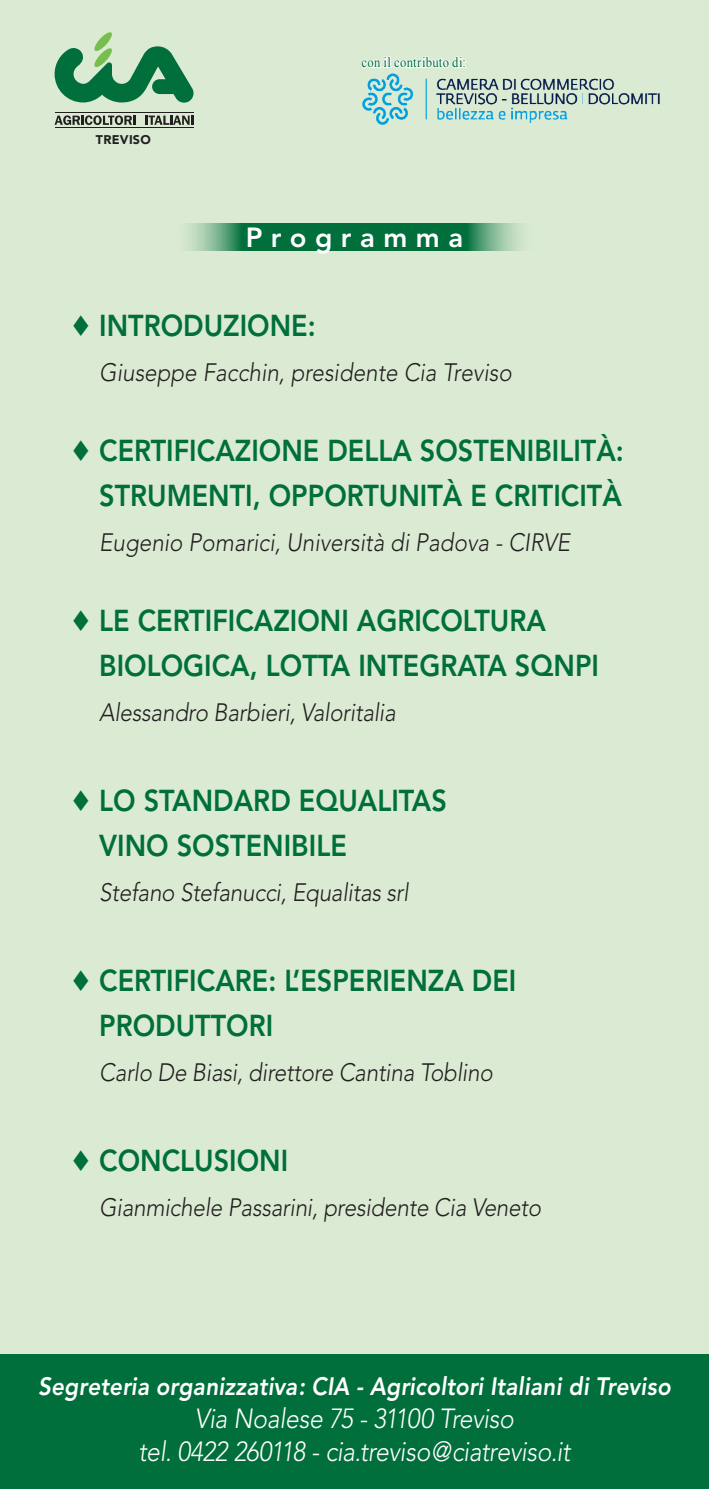
<style>
.page{position:relative;width:709px;height:1489px;background:#fff}
.page>*{position:absolute;margin:0;border:0;box-sizing:border-box;transform-origin:0 0}
.t1{font:800 30px/45px "Avenir";color:#006f3c;scale:.9 1}
.t2{font:italic 300 27.5px/33px "Avenir";letter-spacing:-.02em;color:#fff;text-align:center;scale:.9 1}
.t3{font:800 27.5px "Avenir";letter-spacing:.305em;color:#fff}
.t4{font:italic 300 25px "Avenir";letter-spacing:-.01em;color:#231f20;scale:.9 1}
.t5{font:italic 800 25px "Avenir";letter-spacing:.005em;color:#fff;scale:.9 1}
.t6{font:14px "Times New Roman";letter-spacing:.025em;color:#006f3c;scale:.9 1}
.t7{font:900 12.5px "Avenir";letter-spacing:.02em;color:#231f20}
</style>
<div class="page">
<div style="left:0;top:0;width:709px;height:1488px;background:#dbebd3"></div>
<svg style="left:186px;top:223px;width:337px;height:27px;background:#2a8659"></svg>
<div style="left:0;top:1354px;width:709px;height:134px;background:#006f3c"></div>
<img style="left:362px;top:73px;width:297px;height:51px">
<svg style="left:55px;top:32px;width:139px;height:71px"></svg>
<svg style="left:55px;top:115px;width:80px;height:10px"></svg>
<svg style="left:145px;top:116px;width:48px;height:9px"></svg>
<hr style="left:55px;top:112px;width:138px;height:1px;background:#231f20">
<hr style="left:55px;top:128px;width:138px;height:1px;background:#231f20">
<svg style="left:361px;top:56px;width:105px;height:12px"></svg>
<p class="t7" style="left:96px;top:132px;width:56px">TREVISO</p>
<p class="t6" style="left:361px;top:53px;width:118px">con il contributo di:</p>
<p class="t3" style="left:246px;top:221px;width:219px">Programma</p>
<p class="t1" style="left:71px;top:303px;width:274px">♦ INTRODUZIONE:</p>
<p class="t4" style="left:99px;top:357px;width:460px">Giuseppe Facchin, presidente Cia Treviso</p>
<p class="t1" style="left:71px;top:428px;width:616px;text-align:right">♦ CERTIFICAZIONE DELLA SOSTENIBILITÀ:<br>STRUMENTI, OPPORTUNITÀ E CRITICITÀ</p>
<p class="t4" style="left:99px;top:527px;width:525px">Eugenio Pomarici, Università di Padova - CIRVE</p>
<p class="t1" style="left:99px;top:598px;width:557px;text-indent:-28px">♦ LE CERTIFICAZIONI AGRICOLTURA<br>BIOLOGICA, LOTTA INTEGRATA SQNPI</p>
<p class="t4" style="left:99px;top:697px;width:331px">Alessandro Barbieri, Valoritalia</p>
<p class="t1" style="left:99px;top:778px;width:388px;text-indent:-28px">♦ LO STANDARD EQUALITAS<br>VINO SOSTENIBILE</p>
<p class="t4" style="left:99px;top:877px;width:345px">Stefano Stefanucci, Equalitas srl</p>
<p class="t1" style="left:99px;top:958px;width:465px;text-indent:-28px">♦ CERTIFICARE: L’ESPERIENZA DEI<br>PRODUTTORI</p>
<p class="t4" style="left:99px;top:1057px;width:439px">Carlo De Biasi, direttore Cantina Toblino</p>
<p class="t1" style="left:71px;top:1138px;width:243px">♦ CONCLUSIONI</p>
<p class="t4" style="left:99px;top:1192px;width:492px">Gianmichele Passarini, presidente Cia Veneto</p>
<p class="t5" style="left:38px;top:1371px;width:704px">Segreteria organizzativa: CIA - Agricoltori Italiani di Treviso</p>
<p class="t2" style="left:139px;top:1402px;width:481px">Via Noalese 75 - 31100 Treviso<br>tel. 0422 260118 - cia.treviso@ciatreviso.it</p>
</div>
